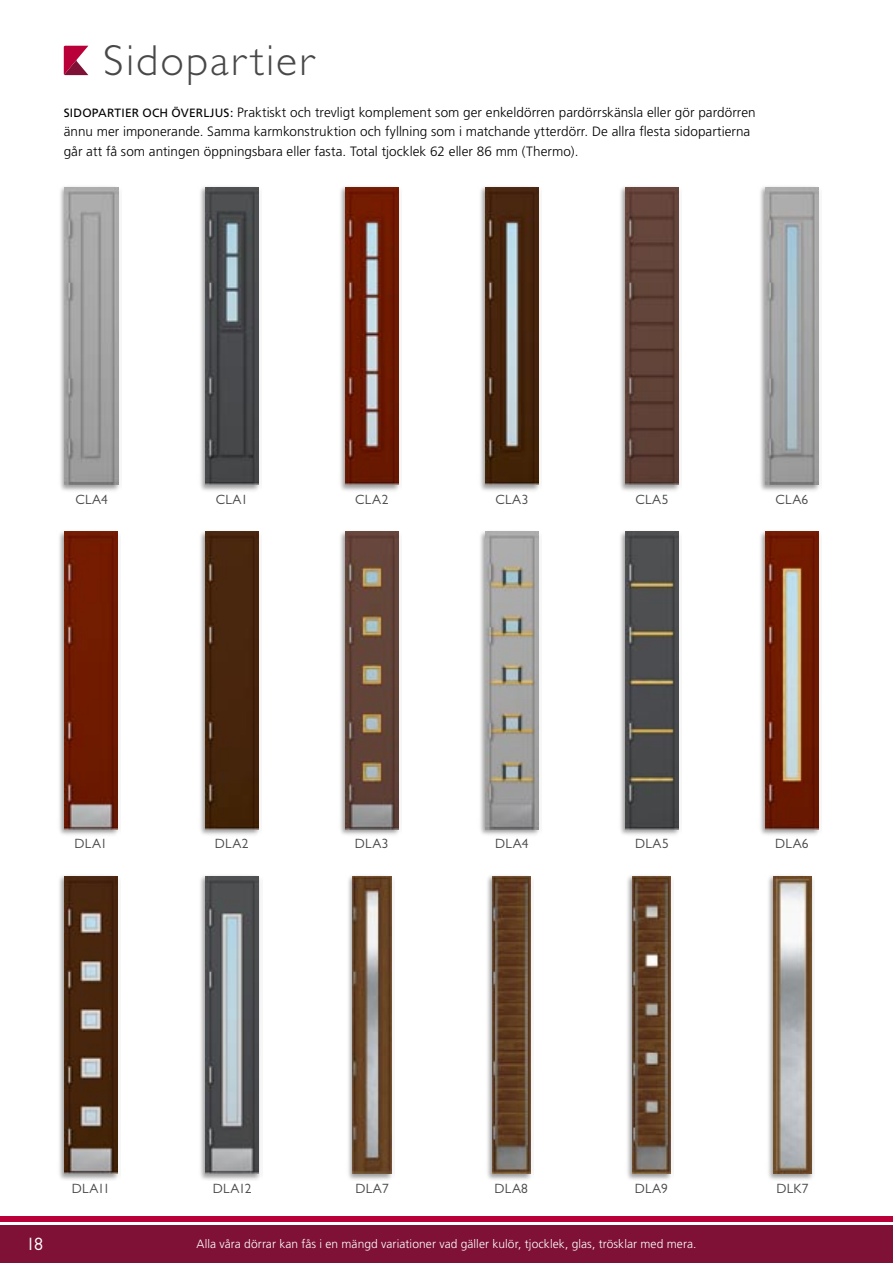
<style>
.page{position:relative;width:893px;height:1263px;background:#fff}
.page>*{position:absolute;margin:0;border:0;box-sizing:border-box;transform-origin:0 0}
.t1{font:300 43.5px "Gill Sans";letter-spacing:.05em;color:#484848}
.t2{font:18px "Gill Sans";color:#fff}
.t3{font:300 13.5px/19.5px "Frutiger";letter-spacing:.005em;color:#000}
.t4{font:13.5px "Gill Sans";letter-spacing:.02em;color:#484848}
.t5{font:300 12px "Frutiger";letter-spacing:.01em;color:#fff}
.s1{font-weight:400;font-size:12px}
</style>
<div class="page">
<div style="left:0;top:1225px;width:893px;height:38px;background:#7e1135"></div>
<div style="left:0;top:1216px;width:893px;height:5px;background:#ba0039"></div>
<svg style="left:64px;top:46px;width:24px;height:29px"></svg>
<div style="left:57px;top:184px;width:65px;height:308px;background:#000;opacity:.4"></div>
<img style="left:65px;top:187px;width:54px;height:298px">
<div style="left:478px;top:184px;width:64px;height:308px;background:#000;opacity:.4"></div>
<img style="left:485px;top:187px;width:54px;height:298px">
<div style="left:337px;top:184px;width:65px;height:308px;background:#000;opacity:.4"></div>
<img style="left:345px;top:187px;width:54px;height:298px">
<div style="left:197px;top:184px;width:65px;height:308px;background:#000;opacity:.4"></div>
<img style="left:205px;top:187px;width:54px;height:298px">
<div style="left:198px;top:528px;width:64px;height:309px;background:#000;opacity:.4"></div>
<img style="left:205px;top:532px;width:53px;height:297px">
<div style="left:57px;top:528px;width:64px;height:309px;background:#000;opacity:.4"></div>
<img style="left:64px;top:532px;width:54px;height:297px">
<div style="left:57px;top:873px;width:64px;height:308px;background:#000;opacity:.4"></div>
<img style="left:64px;top:876px;width:54px;height:298px">
<div style="left:758px;top:528px;width:64px;height:309px;background:#000;opacity:.4"></div>
<img style="left:765px;top:532px;width:54px;height:297px">
<div style="left:618px;top:528px;width:64px;height:309px;background:#000;opacity:.4"></div>
<img style="left:625px;top:532px;width:54px;height:297px">
<div style="left:478px;top:528px;width:64px;height:309px;background:#000;opacity:.4"></div>
<img style="left:485px;top:532px;width:54px;height:297px">
<div style="left:337px;top:528px;width:65px;height:309px;background:#000;opacity:.4"></div>
<img style="left:345px;top:532px;width:54px;height:297px">
<div style="left:198px;top:873px;width:64px;height:308px;background:#000;opacity:.4"></div>
<img style="left:205px;top:876px;width:54px;height:298px">
<div style="left:758px;top:184px;width:64px;height:308px;background:#000;opacity:.4"></div>
<img style="left:765px;top:187px;width:54px;height:298px">
<div style="left:618px;top:184px;width:64px;height:308px;background:#000;opacity:.4"></div>
<img style="left:625px;top:187px;width:54px;height:298px">
<div style="left:625px;top:873px;width:49px;height:308px;background:#000;opacity:.4"></div>
<img style="left:632px;top:876px;width:39px;height:298px">
<div style="left:766px;top:873px;width:49px;height:308px;background:#000;opacity:.4"></div>
<img style="left:773px;top:876px;width:39px;height:298px">
<div style="left:345px;top:873px;width:49px;height:308px;background:#000;opacity:.4"></div>
<img style="left:353px;top:876px;width:38px;height:298px">
<div style="left:485px;top:873px;width:49px;height:308px;background:#000;opacity:.4"></div>
<img style="left:492px;top:876px;width:39px;height:298px">
<h1 class="t1" style="left:103px;top:36px;width:212px">Sidopartier</h1>
<p class="t3" style="left:64px;top:102px;width:693px"><span class="s1">SIDOPARTIER OCH ÖVERLJUS:</span> Praktiskt och trevligt komplement som ger enkeldörren pardörrskänsla eller gör pardörren ännu mer imponerande. Samma karmkonstruktion och fyllning som i matchande ytterdörr. De allra flesta sidopartierna går att få som antingen öppningsbara eller fasta. Total tjocklek 62 eller 86 mm (Thermo).</p>
<p class="t4" style="left:75px;top:491px;width:34px">CLA4</p>
<p class="t4" style="left:216px;top:491px;width:34px">CLA1</p>
<p class="t4" style="left:355px;top:491px;width:35px">CLA2</p>
<p class="t4" style="left:495px;top:491px;width:35px">CLA3</p>
<p class="t4" style="left:635px;top:491px;width:35px">CLA5</p>
<p class="t4" style="left:776px;top:491px;width:34px">CLA6</p>
<p class="t4" style="left:75px;top:836px;width:34px">DLA1</p>
<p class="t4" style="left:215px;top:836px;width:35px">DLA2</p>
<p class="t4" style="left:355px;top:836px;width:35px">DLA3</p>
<p class="t4" style="left:495px;top:836px;width:35px">DLA4</p>
<p class="t4" style="left:635px;top:836px;width:35px">DLA5</p>
<p class="t4" style="left:775px;top:836px;width:35px">DLA6</p>
<p class="t4" style="left:72px;top:1180px;width:40px">DLA11</p>
<p class="t4" style="left:213px;top:1180px;width:40px">DLA12</p>
<p class="t4" style="left:355px;top:1180px;width:35px">DLA7</p>
<p class="t4" style="left:495px;top:1180px;width:35px">DLA8</p>
<p class="t4" style="left:635px;top:1180px;width:35px">DLA9</p>
<p class="t4" style="left:776px;top:1180px;width:34px">DLK7</p>
<h2 class="t2" style="left:26px;top:1233px;width:19px">18</h2>
<p class="t5" style="left:197px;top:1237px;width:501px">Alla våra dörrar kan fås i en mängd variationer vad gäller kulör, tjocklek, glas, trösklar med mera.</p>
</div>
